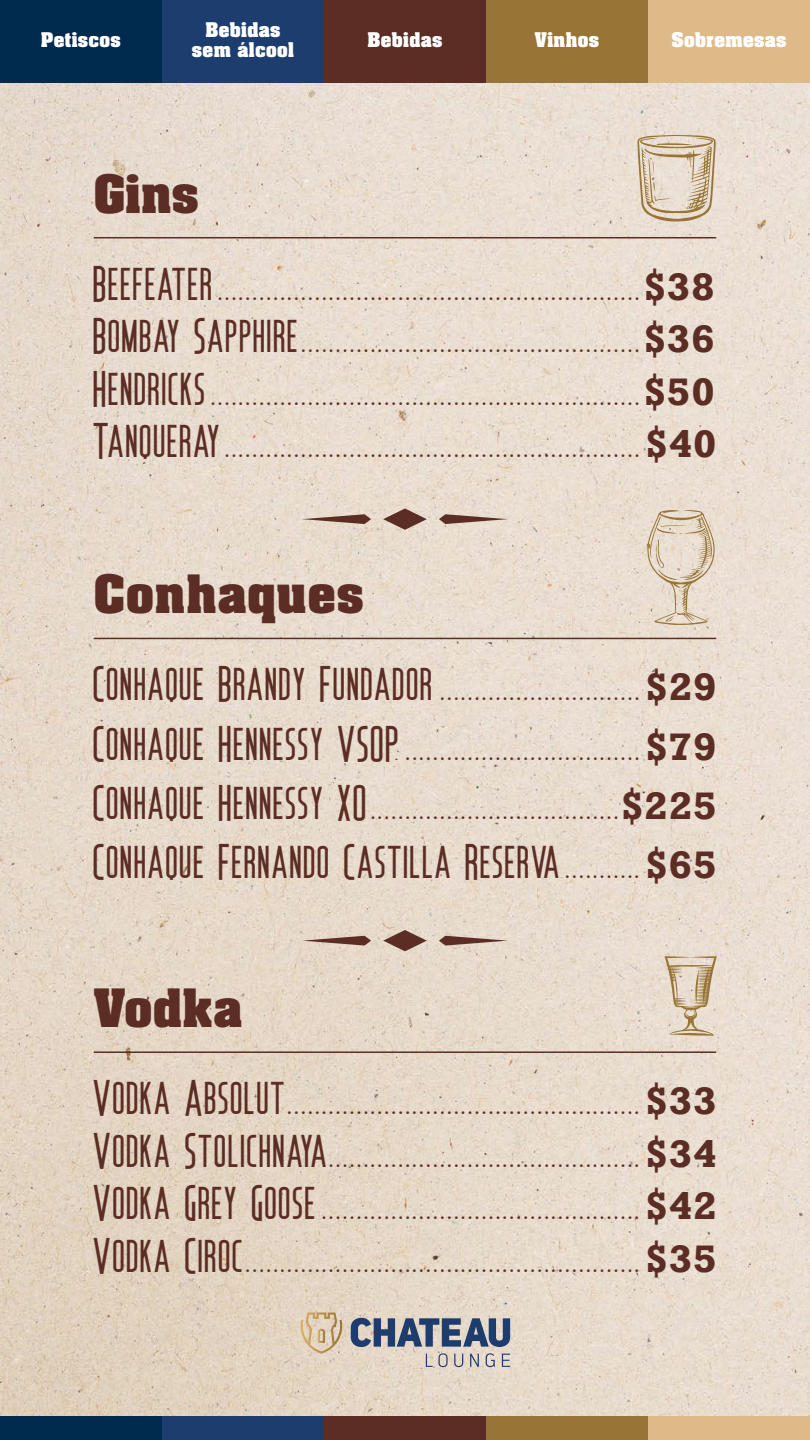
<style>
.page{position:relative;width:810px;height:1440px;background:#fff}
.page>*{position:absolute;margin:0;border:0;box-sizing:border-box;transform-origin:0 0}
.t1{font:700 45px "Aachen";letter-spacing:.02em;color:#5b2d24}
.t2{font:36px/52.5px "The Seasons Sans";letter-spacing:.05em;color:#5b2d24;text-align:justify}
.t3{font:700 17.25px/20.7px "Aachen";letter-spacing:.02em;color:#fff;text-align:center}
.s1{font-family:"Rockwell";font-weight:700}
</style>
<div class="page">
<img style="left:0;top:82px;width:810px;height:1334px">
<div style="left:0;top:1416px;width:162px;height:24px;background:#002a4e"></div>
<div style="left:162px;top:1416px;width:162px;height:24px;background:#1d3d6f"></div>
<div style="left:324px;top:1416px;width:162px;height:24px;background:#5b2d24"></div>
<div style="left:486px;top:1416px;width:162px;height:24px;background:#987536"></div>
<div style="left:648px;top:1416px;width:162px;height:24px;background:#deba88"></div>
<svg style="left:351px;top:1318px;width:159px;height:29px"></svg>
<svg style="left:426px;top:1353px;width:22px;height:14px"></svg>
<svg style="left:454px;top:1354px;width:9px;height:13px"></svg>
<svg style="left:470px;top:1354px;width:9px;height:13px"></svg>
<svg style="left:486px;top:1353px;width:9px;height:14px"></svg>
<svg style="left:502px;top:1354px;width:8px;height:13px"></svg>
<svg style="left:300px;top:1312px;width:43px;height:42px"></svg>
<hr style="left:94px;top:237px;width:622px;height:1px;background:#5b2d24">
<svg style="left:637px;top:135px;width:79px;height:87px"></svg>
<hr style="left:94px;top:638px;width:622px;height:1px;background:#5b2d24">
<hr style="left:94px;top:1051px;width:622px;height:2px;background:#5b2d24">
<svg style="left:647px;top:510px;width:68px;height:115px"></svg>
<div style="left:0;top:0;width:162px;height:82px;background:#002a4e"></div>
<div style="left:162px;top:0;width:162px;height:82px;background:#1d3d6f"></div>
<div style="left:324px;top:0;width:162px;height:82px;background:#5b2d24"></div>
<div style="left:486px;top:0;width:162px;height:82px;background:#987536"></div>
<div style="left:648px;top:0;width:162px;height:82px;background:#deba88"></div>
<svg style="left:383px;top:930px;width:44px;height:21px"></svg>
<svg style="left:439px;top:936px;width:69px;height:10px"></svg>
<svg style="left:302px;top:936px;width:69px;height:10px"></svg>
<svg style="left:383px;top:508px;width:44px;height:22px"></svg>
<svg style="left:439px;top:514px;width:69px;height:10px"></svg>
<svg style="left:302px;top:514px;width:69px;height:10px"></svg>
<svg style="left:664px;top:956px;width:53px;height:80px"></svg>
<p class="t3" style="left:41px;top:29px;width:82px">Petiscos</p>
<p class="t3" style="left:192px;top:19px;width:104px">Bebidas sem álcool</p>
<p class="t3" style="left:367px;top:29px;width:77px">Bebidas</p>
<p class="t3" style="left:535px;top:29px;width:66px">Vinhos</p>
<p class="t3" style="left:671px;top:29px;width:117px">Sobremesas</p>
<p class="t1" style="left:94px;top:161px;width:107px">Gins</p>
<p class="t2" style="left:94px;top:256px;width:624px">Beefeater.............................................................<span class="s1">$38<br></span>Bombay Sapphire.................................................<span class="s1">$36<br></span>Hendricks ..............................................................<span class="s1">$50<br></span>Tanqueray............................................................<span class="s1">$40</span></p>
<p class="t1" style="left:94px;top:562px;width:271px">Conhaques</p>
<p class="t2" style="left:94px;top:654px;width:624px;line-height:59.2px">Conhaque Brandy Fundador .............................<span class="s1">$29<br></span>Conhaque Hennessy VSOP ..................................<span class="s1">$79<br></span>Conhaque Hennessy XO....................................<span class="s1">$225<br></span>Conhaque Fernando Castilla Reserva ...........<span class="s1">$65</span></p>
<p class="t1" style="left:94px;top:976px;width:150px">Vodka</p>
<p class="t2" style="left:94px;top:1071px;width:624px">Vodka Absolut...................................................<span class="s1">$33<br></span>Vodka Stolichnaya.............................................<span class="s1">$34<br></span>Vodka Grey Goose ..............................................<span class="s1">$42<br></span>Vodka Ciroc.........................................................<span class="s1">$35</span></p>
</div>
